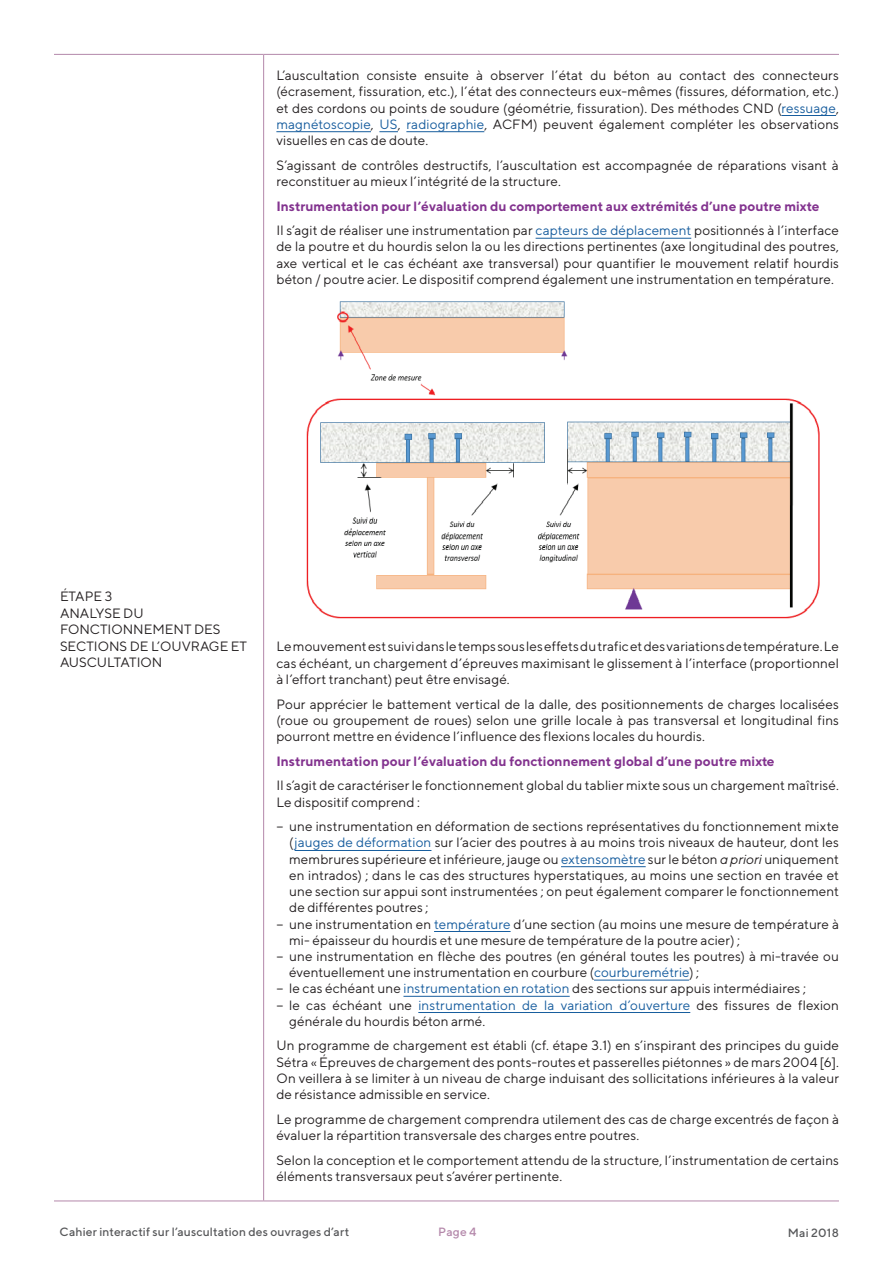
<style>
.page{position:relative;width:893px;height:1263px;background:#fff}
.page>*{position:absolute;margin:0;border:0;box-sizing:border-box;transform-origin:0 0}
.t1{font:13.5px/16.2px "TT Norms";letter-spacing:.005em;color:#231f20}
.t2{font:700 13.5px/24.8px "TT Norms";color:#83338f}
.t3{font:13.5px "TT Norms";letter-spacing:.005em;color:#175d9e}
.t4{font:500 12px "TT Norms";letter-spacing:.015em;color:#57585a}
.t5{font:500 12px "TT Norms";color:#b488aa}
.s1{color:#175d9e}
.s2{font-weight:400;color:#231f20}
.s3{font-weight:400;color:#175d9e}
.s4{font-style:italic}
.s5{color:#231f20}
</style>
<div class="page">
<hr style="left:263px;top:55px;width:1px;height:1145px;background:#b488aa">
<hr style="left:54px;top:1200px;width:210px;height:1px;background:#b488aa">
<hr style="left:264px;top:1200px;width:575px;height:1px;background:#b488aa">
<hr style="left:54px;top:54px;width:210px;height:1px;background:#b488aa">
<hr style="left:264px;top:54px;width:575px;height:1px;background:#b488aa">
<hr style="left:781px;top:115px;width:55px;height:1px;background:#175d9e">
<hr style="left:276px;top:131px;width:95px;height:1px;background:#175d9e">
<svg style="left:379px;top:131px;width:19px;height:1px"></svg>
<hr style="left:406px;top:131px;width:78px;height:1px;background:#175d9e">
<hr style="left:536px;top:238px;width:155px;height:1px;background:#175d9e">
<hr style="left:295px;top:850px;width:136px;height:1px;background:#175d9e">
<hr style="left:561px;top:866px;width:85px;height:1px;background:#175d9e">
<hr style="left:434px;top:931px;width:77px;height:1px;background:#175d9e">
<hr style="left:594px;top:980px;width:95px;height:1px;background:#175d9e">
<hr style="left:403px;top:996px;width:167px;height:1px;background:#175d9e">
<hr style="left:418px;top:1012px;width:272px;height:1px;background:#175d9e">
<img style="left:306px;top:301px;width:514px;height:318px">
<p class="t1" style="left:276px;top:67px;width:564px;text-align:justify">L’auscultation consiste ensuite à observer l’état du béton au contact des connecteurs (écrasement, fissuration, etc.), l’état des connecteurs eux-mêmes (fissures, déformation, etc.) et des cordons ou points de soudure (géométrie, fissuration). Des méthodes CND (<span class="s1">ressuage</span>, <span class="s1">magnétoscopie</span>, <span class="s1">US</span>, <span class="s1">radiographie</span>, ACFM) peuvent également compléter les observations visuelles en cas de doute.</p>
<p class="t1" style="left:276px;top:156px;width:564px">S’agissant de contrôles destructifs, l’auscultation est accompagnée de réparations visant à reconstituer au mieux l’intégrité de la structure.</p>
<p class="t2" style="left:276px;top:193px;width:564px">Instrumentation pour l’évaluation du comportement aux extrémités d’une poutre mixte<br><span class="s2">Il s’agit de réaliser une instrumentation par</span> <span class="s3">capteurs de déplacement</span> <span class="s2">positionnés à l’interface</span></p>
<p class="t1" style="left:276px;top:238px;width:564px;text-align:justify">de la poutre et du hourdis selon la ou les directions pertinentes (axe longitudinal des poutres, axe vertical et le cas échéant axe transversal) pour quantifier le mouvement relatif hourdis béton / poutre acier. Le dispositif comprend également une instrumentation en température.</p>
<p class="t1" style="left:60px;top:588px;width:188px">ÉTAPE 3<br>ANALYSE DU<br>FONCTIONNEMENT DES<br>SECTIONS DE L’OUVRAGE ET<br>AUSCULTATION</p>
<p class="t1" style="left:276px;top:638px;width:564px;text-align:justify">Le mouvement est suivi dans le temps sous les effets du trafic et des variations de température. Le cas échéant, un chargement d’épreuves maximisant le glissement à l’interface (proportionnel à l’effort tranchant) peut être envisagé.</p>
<p class="t1" style="left:276px;top:695px;width:564px;text-align:justify">Pour apprécier le battement vertical de la dalle, des positionnements de charges localisées (roue ou groupement de roues) selon une grille locale à pas transversal et longitudinal fins pourront mettre en évidence l’influence des flexions locales du hourdis.</p>
<p class="t2" style="left:276px;top:748px;width:500px">Instrumentation pour l’évaluation du fonctionnement global d’une poutre mixte</p>
<p class="t1" style="left:276px;top:777px;width:564px">Il s’agit de caractériser le fonctionnement global du tablier mixte sous un chargement maîtrisé.<br>Le dispositif comprend :</p>
<p class="t1" style="left:276px;top:818px;width:564px">− une instrumentation en déformation de sections représentatives du fonctionnement mixte</p>
<p class="t1" style="left:289px;top:834px;width:551px">(<span class="s1">jauges de déformation</span> sur l’acier des poutres à au moins trois niveaux de hauteur, dont les</p>
<p class="t1" style="left:289px;top:850px;width:551px">membrures supérieure et inférieure, jauge ou <span class="s1">extensomètre</span> sur le béton <span class="s4">a priori</span> uniquement</p>
<p class="t1" style="left:289px;top:867px;width:551px">en intrados) ; dans le cas des structures hyperstatiques, au moins une section en travée et</p>
<p class="t1" style="left:289px;top:883px;width:551px">une section sur appui sont instrumentées ; on peut également comparer le fonctionnement</p>
<p class="t1" style="left:289px;top:899px;width:141px">de différentes poutres ;</p>
<p class="t1" style="left:276px;top:915px;width:564px">− une instrumentation en <span class="s1">température</span> d’une section (au moins une mesure de température à</p>
<p class="t1" style="left:289px;top:931px;width:452px">mi- épaisseur du hourdis et une mesure de température de la poutre acier) ;</p>
<p class="t1" style="left:276px;top:948px;width:564px">− une instrumentation en flèche des poutres (en général toutes les poutres) à mi-travée ou</p>
<p class="t1" style="left:289px;top:964px;width:412px">éventuellement une instrumentation en courbure (<span class="s1">courburemétrie</span>) ;</p>
<p class="t1" style="left:276px;top:980px;width:531px">− le cas échéant une <span class="s1">instrumentation en rotation</span> des sections sur appuis intermédiaires ;</p>
<p class="t3" style="left:276px;top:996px;width:564px"><span class="s5">− le cas échéant une</span> instrumentation de la variation d’ouverture <span class="s5">des fissures de flexion</span></p>
<p class="t1" style="left:289px;top:1012px;width:198px">générale du hourdis béton armé.</p>
<p class="t1" style="left:276px;top:1037px;width:564px;text-align:justify">Un programme de chargement est établi (cf. étape 3.1) en s’inspirant des principes du guide Sétra « Épreuves de chargement des ponts-routes et passerelles piétonnes » de mars 2004 [6].<br>On veillera à se limiter à un niveau de charge induisant des sollicitations inférieures à la valeur de résistance admissible en service.</p>
<p class="t1" style="left:276px;top:1110px;width:564px">Le programme de chargement comprendra utilement des cas de charge excentrés de façon à évaluer la répartition transversale des charges entre poutres.</p>
<p class="t1" style="left:276px;top:1151px;width:564px">Selon la conception et le comportement attendu de la structure, l’instrumentation de certains éléments transversaux peut s’avérer pertinente.</p>
<p class="t4" style="left:60px;top:1224px;width:291px">Cahier interactif sur l’auscultation des ouvrages d’art</p>
<p class="t5" style="left:438px;top:1224px;width:40px">Page 4</p>
<p class="t4" style="left:788px;top:1225px;width:53px">Mai 2018</p>
</div>
